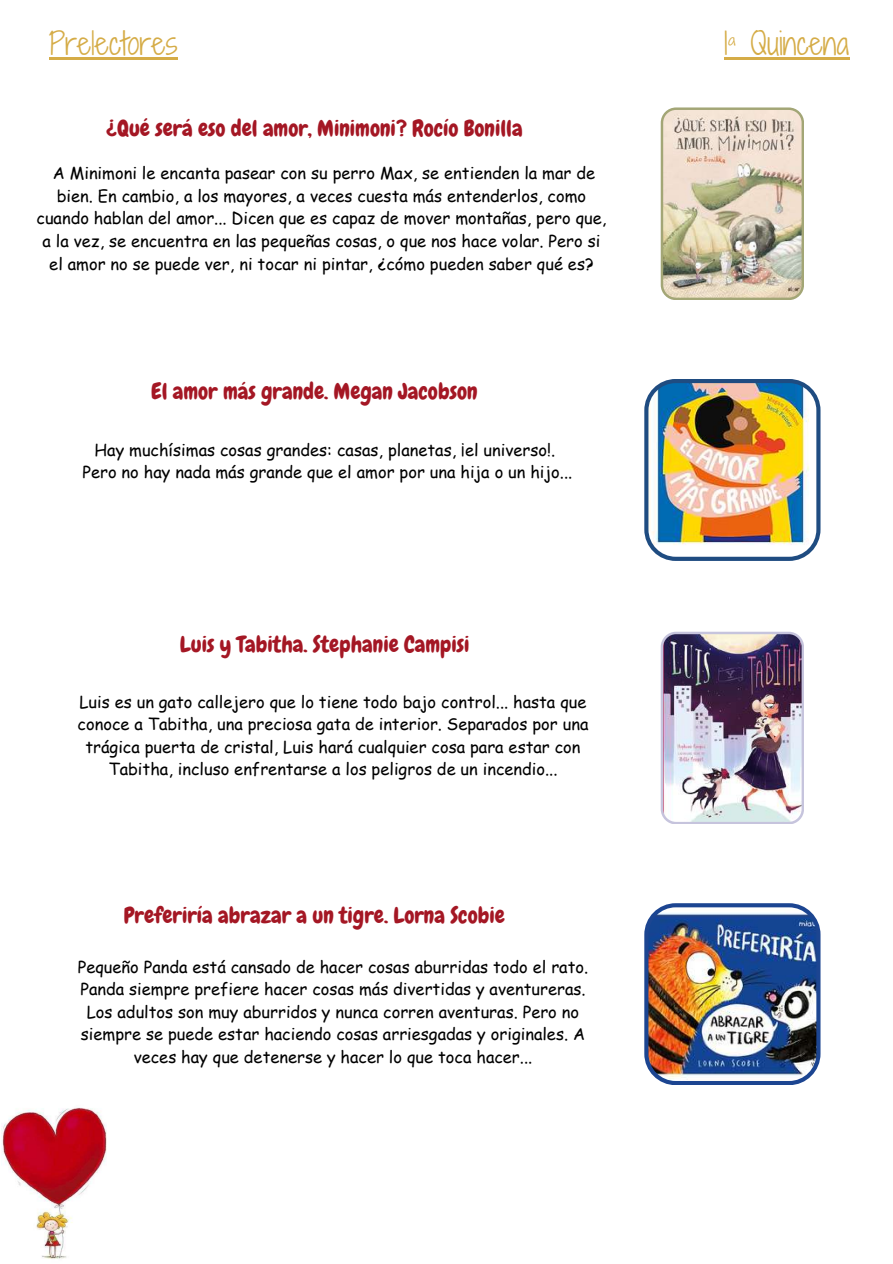
<style>
.page{position:relative;width:893px;height:1264px;background:#fff}
.page>*{position:absolute;margin:0;border:0;box-sizing:border-box;transform-origin:0 0}
.t1{font:30px "Shadows Into Light Two";color:#d5ac47}
.t2{font:22.5px "Chewy";color:#a41724}
.t3{font:16.5px/22.5px "Comic Sans MS";color:#000;text-align:center}
</style>
<div class="page">
<img style="left:1px;top:1107px;width:105px;height:152px">
<img style="left:660px;top:107px;width:144px;height:193px">
<img style="left:660px;top:631px;width:144px;height:193px">
<img style="left:644px;top:379px;width:176px;height:182px">
<img style="left:644px;top:903px;width:176px;height:182px">
<hr style="left:49px;top:58px;width:128px;height:2px;background:#d5ac47">
<hr style="left:724px;top:58px;width:125px;height:2px;background:#d5ac47">
<h1 class="t1" style="left:49px;top:22px;width:130px">Prelectores</h1>
<h1 class="t1" style="left:724px;top:22px;width:127px">1ª Quincena</h1>
<h2 class="t2" style="left:106px;top:114px;width:418px">¿Qué será eso del amor, Minimoni? Rocío Bonilla</h2>
<p class="t3" style="left:37px;top:161px;width:571px">A Minimoni le encanta pasear con su perro Max, se entienden la mar de bien. En cambio, a los mayores, a veces cuesta más entenderlos, como cuando hablan del amor... Dicen que es capaz de mover montañas, pero que, a la vez, se encuentra en las pequeñas cosas, o que nos hace volar. Pero si el amor no se puede ver, ni tocar ni pintar, ¿cómo pueden saber qué es?</p>
<h2 class="t2" style="left:151px;top:377px;width:328px">El amor más grande. Megan Jacobson</h2>
<p class="t3" style="left:82px;top:437px;width:491px">Hay muchísimas cosas grandes: casas, planetas, ¡el universo!.<br>Pero no hay nada más grande que el amor por una hija o un hijo...</p>
<h2 class="t2" style="left:180px;top:630px;width:291px">Luis y Tabitha. Stephanie Campisi</h2>
<p class="t3" style="left:78px;top:689px;width:512px">Luis es un gato callejero que lo tiene todo bajo control... hasta que conoce a Tabitha, una preciosa gata de interior. Separados por una trágica puerta de cristal, Luis hará cualquier cosa para estar con Tabitha, incluso enfrentarse a los peligros de un incendio...</p>
<h2 class="t2" style="left:124px;top:901px;width:382px">Preferiría abrazar a un tigre. Lorna Scobie</h2>
<p class="t3" style="left:78px;top:954px;width:512px">Pequeño Panda está cansado de hacer cosas aburridas todo el rato.<br>Panda siempre prefiere hacer cosas más divertidas y aventureras.<br>Los adultos son muy aburridos y nunca corren aventuras. Pero no siempre se puede estar haciendo cosas arriesgadas y originales. A veces hay que detenerse y hacer lo que toca hacer...</p>
</div>
